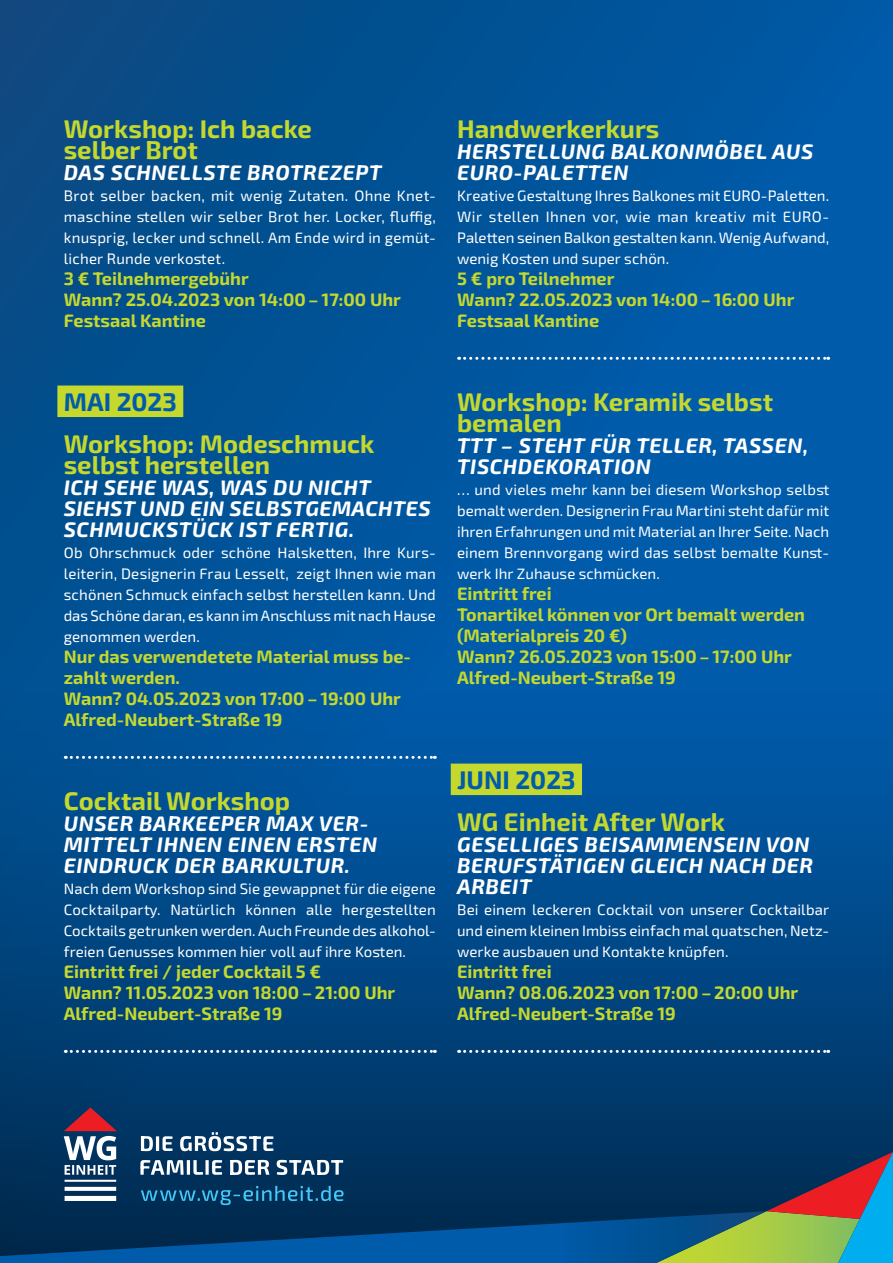
<style>
.page{position:relative;width:893px;height:1263px;background:#fff}
.page>*{position:absolute;margin:0;border:0;box-sizing:border-box;transform-origin:0 0}
.t1{font:700 25.5px/21px "Exo 2";color:#c4d82e}
.t2{font:700 25.5px "Exo 2";color:#005baa}
.t3{font:italic 700 21px/21px "Exo 2";letter-spacing:.03em;color:#fff}
.t4{font:700 18px/21px "Exo 2";color:#c4d82e}
.t5{font:15px/21px "Exo 2";letter-spacing:.005em;color:#fff;text-align:justify}
</style>
<div class="page">
<div style="left:0;top:0;width:893px;height:1263px;background:linear-gradient(to right,#044d89,#005dae)"></div>
<svg style="left:0;top:683px;width:893px;height:424px"></svg>
<div style="left:57px;top:385px;width:126px;height:32px;background:#c4d82e"></div>
<svg style="left:65px;top:756px;width:370px;height:3px"></svg>
<svg style="left:65px;top:1050px;width:370px;height:3px"></svg>
<svg style="left:459px;top:357px;width:370px;height:3px"></svg>
<div style="left:451px;top:763px;width:131px;height:32px;background:#c4d82e"></div>
<svg style="left:459px;top:1050px;width:370px;height:3px"></svg>
<svg style="left:0;top:1107px;width:893px;height:156px"></svg>
<h1 class="t1" style="left:64px;top:118px;width:250px">Workshop: Ich backe selber Brot</h1>
<h2 class="t3" style="left:64px;top:161px;width:319px">DAS SCHNELLSTE BROTREZEPT</h2>
<p class="t5" style="left:64px;top:185px;width:374px">Brot selber backen, mit wenig Zutaten. Ohne Knet&shy;maschine stellen wir selber Brot her. Locker, fluffig, knusprig, lecker und schnell. Am Ende wird in gemüt&shy;licher Runde verkostet.</p>
<p class="t4" style="left:64px;top:268px;width:339px">3 € Teilnehmergebühr<br>Wann? 25.04.2023 von 14:00 – 17:00 Uhr<br>Festsaal Kantine</p>
<h1 class="t1" style="left:457px;top:118px;width:204px">Handwerkerkurs</h1>
<h2 class="t3" style="left:457px;top:140px;width:358px">HERSTELLUNG BALKONMÖBEL AUS<br>EURO</h2>
<h2 class="t3" style="left:514px;top:161px;width:116px">-PALETTEN</h2>
<p class="t5" style="left:457px;top:185px;width:374px">Kreative Gestaltung Ihres Balkones mit EURO-Paletten.<br>Wir stellen Ihnen vor, wie man kreativ mit EURO-Paletten seinen Balkon gestalten kann. Wenig Aufwand, wenig Kosten und super schön.</p>
<p class="t4" style="left:457px;top:268px;width:339px">5 € pro Teilnehmer<br>Wann? 22.05.2023 von 14:00 – 16:00 Uhr<br>Festsaal Kantine</p>
<h1 class="t2" style="left:64px;top:384px;width:115px">Mai 2023</h1>
<h1 class="t1" style="left:64px;top:433px;width:312px">Workshop: Modeschmuck selbst herstellen</h1>
<h2 class="t3" style="left:64px;top:476px;width:368px">ICH SEHE WAS, WAS DU NICHT<br>SIEHST UND EIN SELBSTGEMACHTES<br>SCHMUCKSTÜCK IST FERTIG.</h2>
<p class="t5" style="left:64px;top:542px;width:374px">Ob Ohrschmuck oder schöne Halsketten, Ihre Kurs&shy;leiterin, Designerin Frau Lesselt, zeigt Ihnen wie man schönen Schmuck einfach selbst herstellen kann. Und das Schöne daran, es kann im Anschluss mit nach Hause genommen werden.</p>
<p class="t4" style="left:64px;top:646px;width:349px">Nur das verwendetete Material muss be&shy;zahlt werden.<br>Wann? 04.05.2023 von 17:00 – 19:00 Uhr<br>Alfred-Neubert-Straße 19</p>
<h1 class="t1" style="left:64px;top:790px;width:228px">Cocktail Workshop</h1>
<h2 class="t3" style="left:64px;top:812px;width:315px">UNSER BARKEEPER MAX VER-<br>MITTELT IHNEN EINEN ERSTEN<br>EINDRUCK DER BARKULTUR.</h2>
<p class="t5" style="left:64px;top:878px;width:374px">Nach dem Workshop sind Sie gewappnet für die eigene Cocktailparty. Natürlich können alle hergestellten Cocktails getrunken werden. Auch Freunde des alkohol&shy;freien Genusses kommen hier voll auf ihre Kosten.</p>
<p class="t4" style="left:64px;top:961px;width:333px">Eintritt frei / jeder Cocktail 5 €<br>Wann? 11.05.2023 von 18:00 – 21:00 Uhr<br>Alfred-Neubert-Straße 19</p>
<h1 class="t1" style="left:457px;top:391px;width:317px">Workshop: Keramik selbst bemalen</h1>
<h2 class="t3" style="left:457px;top:434px;width:14px">TTT</h2>
<h2 class="t3" style="left:457px;top:434px;width:353px;text-indent:44px">– STEHT FÜR TELLER, TASSEN,<br>TISCHDEKORATION</h2>
<p class="t5" style="left:457px;top:479px;width:374px">… und vieles mehr kann bei diesem Workshop selbst bemalt werden. Designerin Frau Martini steht dafür mit ihren Erfahrungen und mit Material an Ihrer Seite. Nach einem Brennvorgang wird das selbst bemalte Kunst&shy;werk Ihr Zuhause schmücken.</p>
<p class="t4" style="left:457px;top:583px;width:349px">Eintritt frei<br>Tonartikel können vor Ort bemalt werden (Materialpreis 20 €)<br>Wann? 26.05.2023 von 15:00 – 17:00 Uhr<br>Alfred-Neubert-Straße 19</p>
<h1 class="t2" style="left:457px;top:762px;width:120px">Juni 2023</h1>
<h1 class="t1" style="left:457px;top:811px;width:270px">WG Einheit After Work</h1>
<h2 class="t3" style="left:457px;top:833px;width:357px">GESELLIGES BEISAMMENSEIN VON<br>BERUFSTÄTIGEN GLEICH NACH DER<br>ARBEIT</h2>
<p class="t5" style="left:457px;top:899px;width:374px">Bei einem leckeren Cocktail von unserer Cocktailbar und einem kleinen Imbiss einfach mal quatschen, Netz&shy;werke ausbauen und Kontakte knüpfen.</p>
<p class="t4" style="left:457px;top:961px;width:343px">Eintritt frei<br>Wann? 08.06.2023 von 17:00 – 20:00 Uhr<br>Alfred-Neubert-Straße 19</p>
</div>
